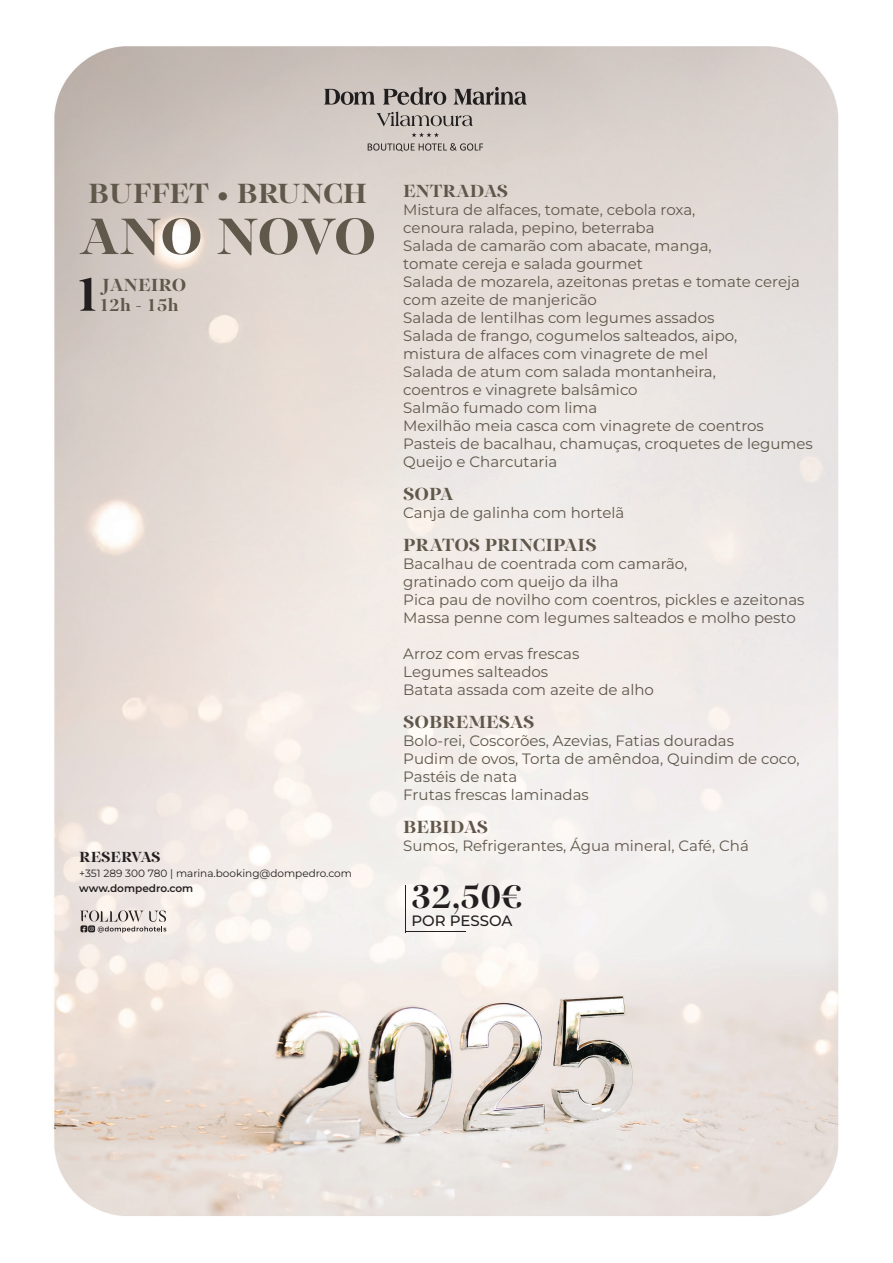
<style>
.page{position:relative;width:893px;height:1263px;background:#fff}
.page>*{position:absolute;margin:0;border:0;box-sizing:border-box;transform-origin:0 0}
.t1{font:700 52.5px "PF Regal Display Pro";letter-spacing:-.03em;color:#60584b}
.t2{font:700 34.5px "PF Regal Display Pro";color:#231f20}
.t3{font:700 28.5px "PF Regal Display Pro";color:#60584b}
.t4{font:700 18px "PF Regal Display Pro";color:#60574b}
.t5{font:15px/18px "Montserrat";color:#60574b}
.t6{font:500 15px "Montserrat";color:#231f20}
.t7{font:700 15px "PF Regal Display Pro";color:#231f20}
.t8{font:10.5px "Montserrat";color:#231f20}
.t9{font:600 10.5px "Montserrat";color:#231f20}
</style>
<div class="page">
<img style="left:54px;top:46px;width:785px;height:1170px">
<svg style="left:80px;top:910px;width:86px;height:23px;background:#c2bbb7"></svg>
<hr style="left:406px;top:931px;width:60px;height:1px;background:#231f20">
<hr style="left:406px;top:885px;width:1px;height:47px;background:#231f20">
<svg style="left:79px;top:278px;width:16px;height:33px"></svg>
<svg style="left:412px;top:132px;width:27px;height:5px"></svg>
<svg style="left:368px;top:143px;width:115px;height:9px"></svg>
<svg style="left:377px;top:112px;width:96px;height:14px"></svg>
<svg style="left:324px;top:89px;width:51px;height:16px"></svg>
<svg style="left:383px;top:87px;width:63px;height:18px"></svg>
<svg style="left:453px;top:87px;width:74px;height:18px"></svg>
<h3 class="t3" style="left:88px;top:177px;width:280px">BUFFET • BRUNCH</h3>
<h1 class="t1" style="left:79px;top:205px;width:298px">ANO NOVO</h1>
<p class="t4" style="left:403px;top:180px;width:106px">ENTRADAS</p>
<p class="t5" style="left:403px;top:200px;width:411px">Mistura de alfaces, tomate, cebola roxa,<br>cenoura ralada, pepino, beterraba<br>Salada de camarão com abacate, manga,<br>tomate cereja e salada gourmet<br>Salada de mozarela, azeitonas pretas e tomate cereja com azeite de manjericão<br>Salada de lentilhas com legumes assados<br>Salada de frango, cogumelos salteados, aipo,<br>mistura de alfaces com vinagrete de mel<br>Salada de atum com salada montanheira,<br>coentros e vinagrete balsâmico<br>Salmão fumado com lima<br>Mexilhão meia casca com vinagrete de coentros Pasteis de bacalhau, chamuças, croquetes de legumes Queijo e Charcutaria</p>
<p class="t4" style="left:403px;top:483px;width:52px">SOPA</p>
<p class="t5" style="left:403px;top:503px;width:223px">Canja de galinha com hortelã</p>
<p class="t4" style="left:403px;top:534px;width:195px">PRATOS PRINCIPAIS</p>
<p class="t5" style="left:403px;top:554px;width:403px">Bacalhau de coentrada com camarão,<br>gratinado com queijo da ilha<br>Pica pau de novilho com coentros, pickles e azeitonas Massa penne com legumes salteados e molho pesto</p>
<p class="t5" style="left:403px;top:644px;width:252px">Arroz com ervas frescas<br>Legumes salteados<br>Batata assada com azeite de alho</p>
<p class="t4" style="left:403px;top:711px;width:132px">SOBREMESAS</p>
<p class="t5" style="left:403px;top:731px;width:398px">Bolo-rei, Coscorões, Azevias, Fatias douradas<br>Pudim de ovos, Torta de amêndoa, Quindim de coco, Pastéis de nata<br>Frutas frescas laminadas</p>
<p class="t4" style="left:403px;top:816px;width:86px">BEBIDAS</p>
<p class="t5" style="left:403px;top:836px;width:347px">Sumos, Refrigerantes, Água mineral, Café, Chá</p>
<p class="t4" style="left:103px;top:274px;width:85px">JANEIRO</p>
<p class="t4" style="left:99px;top:294px;width:81px">12h - 15h</p>
<p class="t7" style="left:79px;top:848px;width:83px">RESERVAS</p>
<p class="t8" style="left:79px;top:866px;width:274px">+351 289 300 780 | marina.booking@dompedro.com</p>
<p class="t9" style="left:79px;top:881px;width:116px">www.dompedro.com</p>
<h2 class="t2" style="left:411px;top:875px;width:112px">32,50€</h2>
<p class="t6" style="left:411px;top:910px;width:103px">POR PESSOA</p>
</div>
